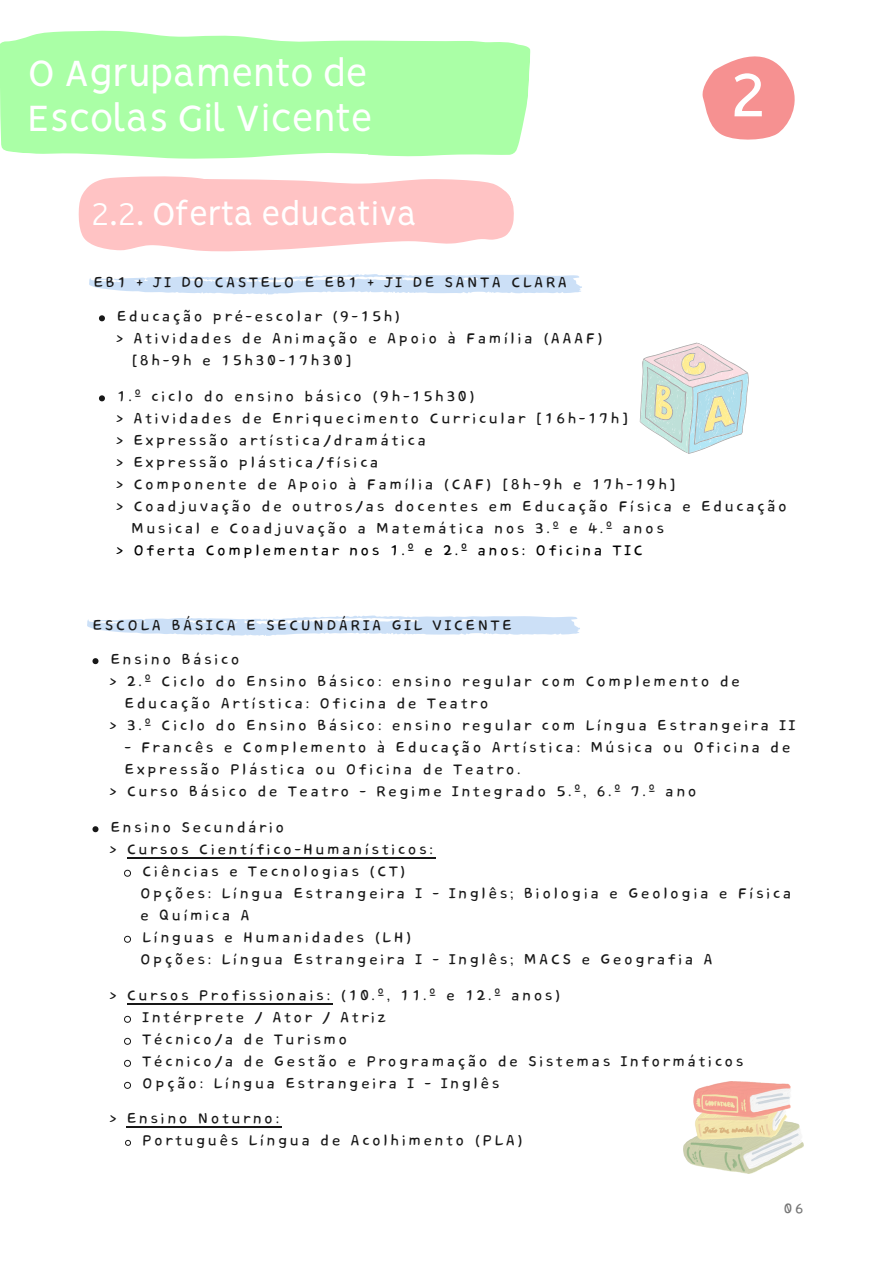
<style>
.page{position:relative;width:894px;height:1264px;background:#fff}
.page>*{position:absolute;margin:0;border:0;box-sizing:border-box;transform-origin:0 0}
.t1{font:78.45px "RTL Sondos Bold";color:#fff}
.t2{font:45.75px/45px "RTL Sondos Regular";color:#fff}
.t3{font:39.75px "RTL Sondos Regular";color:#fff}
.t4{font:18.75px "Core Bandi Face";letter-spacing:.1em;color:#181818}
.t5{font:18.75px "Core Bandi Face";letter-spacing:.1em;color:#000}
.t6{font:18px "Core Bandi Face";color:#767676}
</style>
<div class="page">
<svg style="left:92px;top:658px;width:6px;height:6px"></svg>
<svg style="left:92px;top:826px;width:6px;height:6px"></svg>
<hr style="left:127px;top:857px;width:308px;height:1px;background:#181818">
<svg style="left:124px;top:869px;width:7px;height:8px"></svg>
<svg style="left:124px;top:935px;width:7px;height:8px"></svg>
<hr style="left:127px;top:1003px;width:206px;height:1px;background:#181818">
<svg style="left:124px;top:1015px;width:7px;height:8px"></svg>
<svg style="left:124px;top:1037px;width:7px;height:8px"></svg>
<svg style="left:124px;top:1059px;width:7px;height:8px"></svg>
<svg style="left:124px;top:1081px;width:7px;height:8px"></svg>
<hr style="left:127px;top:1126px;width:155px;height:1px;background:#181818">
<svg style="left:125px;top:1139px;width:6px;height:7px"></svg>
<svg style="left:99px;top:315px;width:6px;height:6px"></svg>
<svg style="left:99px;top:395px;width:6px;height:6px"></svg>
<svg style="left:79px;top:181px;width:435px;height:70px;background:#ffc8c9"></svg>
<svg style="left:0;top:30px;width:531px;height:151px;fill:#aaffa6"></svg>
<svg style="left:702px;top:56px;width:93px;height:84px"></svg>
<svg style="left:89px;top:274px;width:493px;height:21px"></svg>
<svg style="left:87px;top:615px;width:493px;height:21px"></svg>
<svg style="left:639px;top:342px;width:110px;height:112px"></svg>
<img style="left:683px;top:1081px;width:120px;height:92px">
<p class="t2" style="left:28px;top:46px;width:346px">O Agrupamento de<br>Escolas Gil Vicente</p>
<p class="t3" style="left:91px;top:185px;width:327px">2.2. Oferta educativa</p>
<p class="t4" style="left:93px;top:272px;width:475px">EB1 + JI DO CASTELO E EB1 + JI DE SANTA CLARA</p>
<p class="t1" style="left:729px;top:39px;width:39px">2</p>
<p class="t4" style="left:117px;top:307px;width:285px">Educação pré-escolar (9-15h)</p>
<p class="t4" style="left:116px;top:329px;width:489px">&gt; Atividades de Animação e Apoio à Família (AAAF)</p>
<p class="t4" style="left:131px;top:351px;width:223px">[8h-9h e 15h30-17h30]</p>
<p class="t4" style="left:117px;top:387px;width:360px">1.º ciclo do ensino básico (9h-15h30)</p>
<p class="t4" style="left:116px;top:409px;width:515px">&gt; Atividades de Enriquecimento Curricular [16h-17h]</p>
<p class="t4" style="left:116px;top:431px;width:312px">&gt; Expressão artística/dramática</p>
<p class="t4" style="left:116px;top:453px;width:265px">&gt; Expressão plástica/física</p>
<p class="t4" style="left:116px;top:475px;width:562px">&gt; Componente de Apoio à Família (CAF) [8h-9h e 17h-19h]</p>
<p class="t4" style="left:116px;top:497px;width:673px">&gt; Coadjuvação de outros/as docentes em Educação Física e Educação</p>
<p class="t4" style="left:131px;top:519px;width:535px">Musical e Coadjuvação a Matemática nos 3.º e 4.º anos</p>
<p class="t5" style="left:116px;top:541px;width:529px">&gt; Oferta Complementar nos 1.º e 2.º anos: Oficina TIC</p>
<p class="t4" style="left:93px;top:615px;width:421px">ESCOLA BÁSICA E SECUNDÁRIA GIL VICENTE</p>
<p class="t4" style="left:110px;top:649px;width:131px">Ensino Básico</p>
<h1 class="t4" style="left:109px;top:671px;width:632px">&gt; 2.º Ciclo do Ensino Básico: ensino regular com Complemento de</h1>
<h2 class="t4" style="left:125px;top:693px;width:366px">Educação Artística: Oficina de Teatro</h2>
<p class="t4" style="left:109px;top:715px;width:688px">&gt; 3.º Ciclo do Ensino Básico: ensino regular com Língua Estrangeira II</p>
<p class="t4" style="left:125px;top:737px;width:667px">- Francês e Complemento à Educação Artística: Música ou Oficina de</p>
<h3 class="t4" style="left:125px;top:759px;width:398px">Expressão Plástica ou Oficina de Teatro.</h3>
<p class="t4" style="left:109px;top:781px;width:589px">&gt; Curso Básico de Teatro - Regime Integrado 5.º, 6.º 7.º ano</p>
<p class="t4" style="left:110px;top:817px;width:176px">Ensino Secundário</p>
<p class="t4" style="left:109px;top:839px;width:326px">&gt; Cursos Científico-Humanísticos:</p>
<p class="t4" style="left:142px;top:861px;width:265px">Ciências e Tecnologias (CT)</p>
<p class="t4" style="left:140px;top:883px;width:653px">Opções: Língua Estrangeira I - Inglês; Biologia e Geologia e Física</p>
<p class="t4" style="left:140px;top:905px;width:112px">e Química A</p>
<p class="t4" style="left:142px;top:927px;width:271px">Línguas e Humanidades (LH)</p>
<p class="t4" style="left:140px;top:949px;width:574px">Opções: Língua Estrangeira I - Inglês; MACS e Geografia A</p>
<p class="t4" style="left:109px;top:985px;width:453px">&gt; Cursos Profissionais: (10.º, 11.º e 12.º anos)</p>
<p class="t4" style="left:142px;top:1007px;width:246px">Intérprete / Ator / Atriz</p>
<p class="t4" style="left:142px;top:1029px;width:207px">Técnico/a de Turismo</p>
<p class="t4" style="left:142px;top:1051px;width:603px">Técnico/a de Gestão e Programação de Sistemas Informáticos</p>
<h3 class="t4" style="left:142px;top:1073px;width:359px">Opção: Língua Estrangeira I - Inglês</h3>
<p class="t4" style="left:109px;top:1108px;width:172px">&gt; Ensino Noturno:</p>
<p class="t4" style="left:142px;top:1130px;width:382px">Português Língua de Acolhimento (PLA)</p>
<p class="t6" style="left:783px;top:1199px;width:22px">06</p>
</div>
